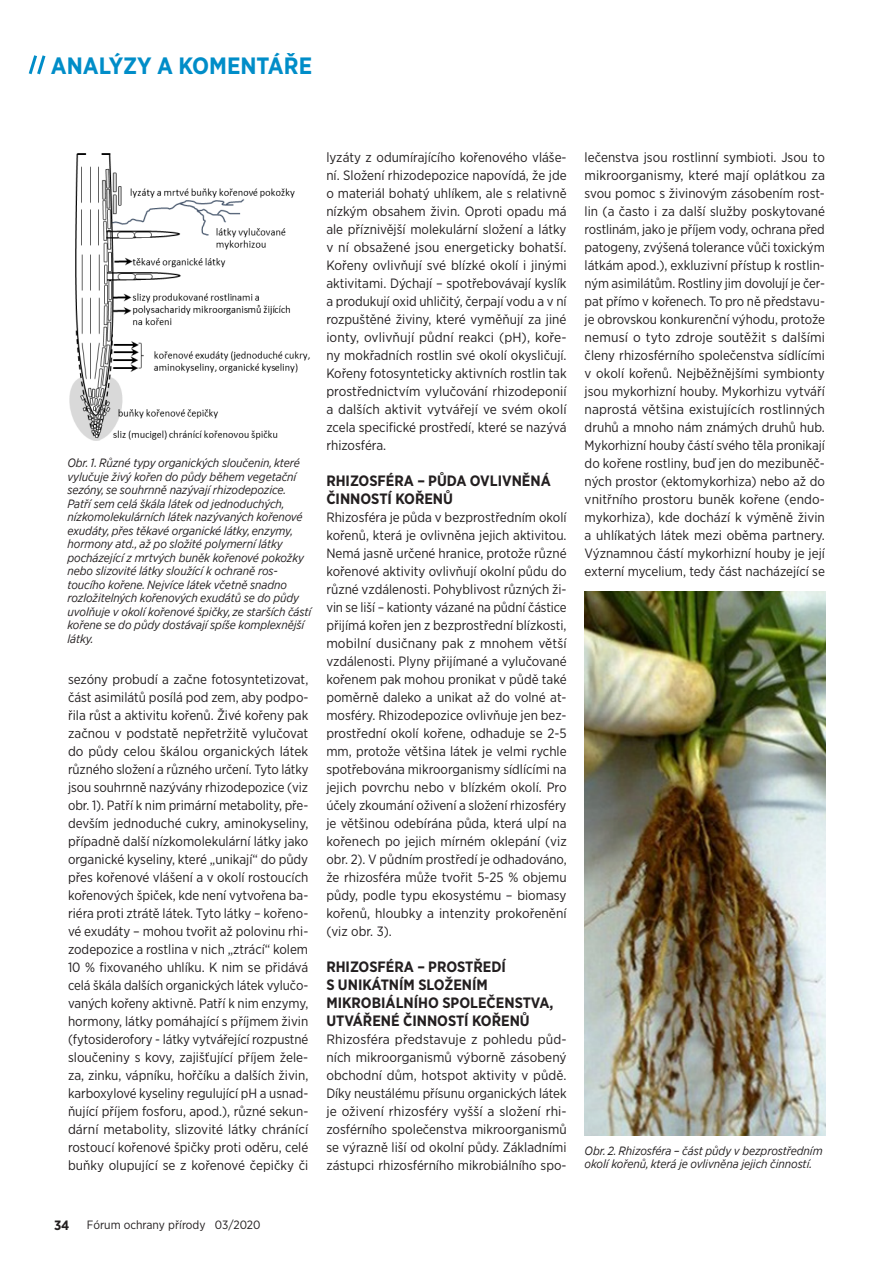
<style>
.page{position:relative;width:893px;height:1263px;background:#fff}
.page>*{position:absolute;margin:0;border:0;box-sizing:border-box;transform-origin:0 0}
.t1{font:700 23.55px "Gotham Narrow";color:#008dc8}
.t2{font:700 15px/18px "Gotham Narrow";color:#231f20}
.t3{font:13.5px/18px "Gotham Narrow";color:#231f20;text-align:justify}
.t4{font:700 13.5px "Gotham Narrow";color:#231f20}
.t5{font:italic 12px/13.5px "Gotham Narrow";letter-spacing:-.005em;color:#231f20}
.t6{font:12px "Gotham Narrow";color:#231f20}
</style>
<div class="page">
<svg style="left:28px;top:55px;width:18px;height:20px"></svg>
<img style="left:69px;top:153px;width:241px;height:288px">
<img style="left:585px;top:591px;width:241px;height:544px">
<h1 class="t1" style="left:51px;top:51px;width:263px">ANALÝZY A KOMENTÁŘE</h1>
<p class="t5" style="left:67px;top:456px;width:245px">Obr. 1. Různé typy organických sloučenin, které vylučuje živý kořen do půdy během vegetační sezóny, se souhrnně nazývají rhizodepozice.<br>Patří sem celá škála látek od jednoduchých, nízkomolekulárních látek nazývaných kořenové exudáty, přes těkavé organické látky, enzymy, hormony atd., až po složité polymerní látky pocházející z mrtvých buněk kořenové pokožky nebo slizovité látky sloužící k ochraně ros&shy;toucího kořene. Nejvíce látek včetně snadno rozložitelných kořenových exudátů se do půdy uvolňuje v okolí kořenové špičky, ze starších částí kořene se do půdy dostávají spíše komplexnější látky.</p>
<p class="t3" style="left:68px;top:670px;width:242px">sezóny probudí a začne fotosyntetizovat, část asimilátů posílá pod zem, aby podpo&shy;řila růst a aktivitu kořenů. Živé kořeny pak začnou v podstatě nepřetržitě vylučovat do půdy celou škálou organických látek různého složení a různého určení. Tyto látky jsou souhrnně nazývány rhizodepozice (viz obr. 1). Patří k nim primární metabolity, pře&shy;devším jednoduché cukry, aminokyseliny, případně další nízkomolekulární látky jako organické kyseliny, které „unikají“ do půdy přes kořenové vlášení a v okolí rostoucích kořenových špiček, kde není vytvořena ba&shy;riéra proti ztrátě látek. Tyto látky – kořeno&shy;vé exudáty – mohou tvořit až polovinu rhi&shy;zodepozice a rostlina v nich „ztrácí“ kolem 10 % fixovaného uhlíku. K nim se přidává celá škála dalších organických látek vylučo&shy;vaných kořeny aktivně. Patří k nim enzymy, hormony, látky pomáhající s příjmem živin (fytosiderofory - látky vytvářející rozpustné sloučeniny s kovy, zajišťující příjem žele&shy;za, zinku, vápníku, hořčíku a dalších živin, karboxylové kyseliny regulující pH a usnad&shy;ňující příjem fosforu, apod.), různé sekun&shy;dární metabolity, slizovité látky chránící rostoucí kořenové špičky proti oděru, celé buňky olupující se z kořenové čepičky či</p>
<p class="t3" style="left:326px;top:148px;width:242px">lyzáty z odumírajícího kořenového vláše&shy;ní. Složení rhizodepozice napovídá, že jde o materiál bohatý uhlíkem, ale s relativně nízkým obsahem živin. Oproti opadu má ale příznivější molekulární složení a látky v ní obsažené jsou energeticky bohatší.<br>Kořeny ovlivňují své blízké okolí i jinými aktivitami. Dýchají – spotřebovávají kyslík a produkují oxid uhličitý, čerpají vodu a v ní rozpuštěné živiny, které vyměňují za jiné ionty, ovlivňují půdní reakci (pH), koře&shy;ny mokřadních rostlin své okolí okysličují.<br>Kořeny fotosynteticky aktivních rostlin tak prostřednictvím vylučování rhizodeponií a dalších aktivit vytvářejí ve svém okolí zcela specifické prostředí, které se nazývá rhizosféra.</p>
<p class="t2" style="left:326px;top:472px;width:226px">RHIZOSFÉRA – PŮDA OVLIVNĚNÁ<br>ČINNOSTÍ KOŘENŮ</p>
<p class="t3" style="left:326px;top:508px;width:242px">Rhizosféra je půda v bezprostředním okolí kořenů, která je ovlivněna jejich aktivitou.<br>Nemá jasně určené hranice, protože různé kořenové aktivity ovlivňují okolní půdu do různé vzdálenosti. Pohyblivost různých ži&shy;vin se liší – kationty vázané na půdní částice přijímá kořen jen z bezprostřední blízkosti, mobilní dusičnany pak z mnohem větší vzdálenosti. Plyny přijímané a vylučované kořenem pak mohou pronikat v půdě také poměrně daleko a unikat až do volné at&shy;mosféry. Rhizodepozice ovlivňuje jen bez&shy;prostřední okolí kořene, odhaduje se 2-5 mm, protože většina látek je velmi rychle spotřebována mikroorganismy sídlícími na jejich povrchu nebo v blízkém okolí. Pro účely zkoumání oživení a složení rhizosféry je většinou odebírána půda, která ulpí na kořenech po jejich mírném oklepání (viz obr. 2). V půdním prostředí je odhadováno, že rhizosféra může tvořit 5-25 % objemu půdy, podle typu ekosystému – biomasy kořenů, hloubky a intenzity prokořenění (viz obr. 3).</p>
<p class="t2" style="left:326px;top:958px;width:229px">RHIZOSFÉRA – PROSTŘEDÍ<br>S UNIKÁTNÍM SLOŽENÍM<br>MIKROBIÁLNÍHO SPOLEČENSTVA,<br>UTVÁŘENÉ ČINNOSTÍ KOŘENŮ</p>
<p class="t3" style="left:326px;top:1030px;width:242px">Rhizosféra představuje z pohledu půd&shy;ních mikroorganismů výborně zásobený obchodní dům, hotspot aktivity v půdě.<br>Díky neustálému přísunu organických látek je oživení rhizosféry vyšší a složení rhi&shy;zosférního společenstva mikroorganismů se výrazně liší od okolní půdy. Základními zástupci rhizosférního mikrobiálního spo-</p>
<p class="t3" style="left:585px;top:148px;width:242px">lečenstva jsou rostlinní symbioti. Jsou to mikroorganismy, které mají oplátkou za svou pomoc s živinovým zásobením rost&shy;lin (a často i za další služby poskytované rostlinám, jako je příjem vody, ochrana před patogeny, zvýšená tolerance vůči toxickým látkám apod.), exkluzivní přístup k rostlin&shy;ným asimilátům. Rostliny jim dovolují je čer&shy;pat přímo v kořenech. To pro ně představu&shy;je obrovskou konkurenční výhodu, protože nemusí o tyto zdroje soutěžit s dalšími členy rhizosférního společenstva sídlícími v okolí kořenů. Nejběžnějšími symbionty jsou mykorhizní houby. Mykorhizu vytváří naprostá většina existujících rostlinných druhů a mnoho nám známých druhů hub.<br>Mykorhizní houby částí svého těla pronikají do kořene rostliny, buď jen do mezibuněč&shy;ných prostor (ektomykorhiza) nebo až do vnitřního prostoru buněk kořene (endo&shy;mykorhiza), kde dochází k výměně živin a uhlíkatých látek mezi oběma partnery.<br>Významnou částí mykorhizní houby je její externí mycelium, tedy část nacházející se</p>
<p class="t5" style="left:585px;top:1144px;width:239px">Obr. 2. Rhizosféra – část půdy v bezprostředním okolí kořenů, která je ovlivněna jejich činností.</p>
<p class="t4" style="left:54px;top:1216px;width:17px">34</p>
<p class="t6" style="left:87px;top:1217px;width:175px">Fórum ochrany přírody 03/2020</p>
</div>
